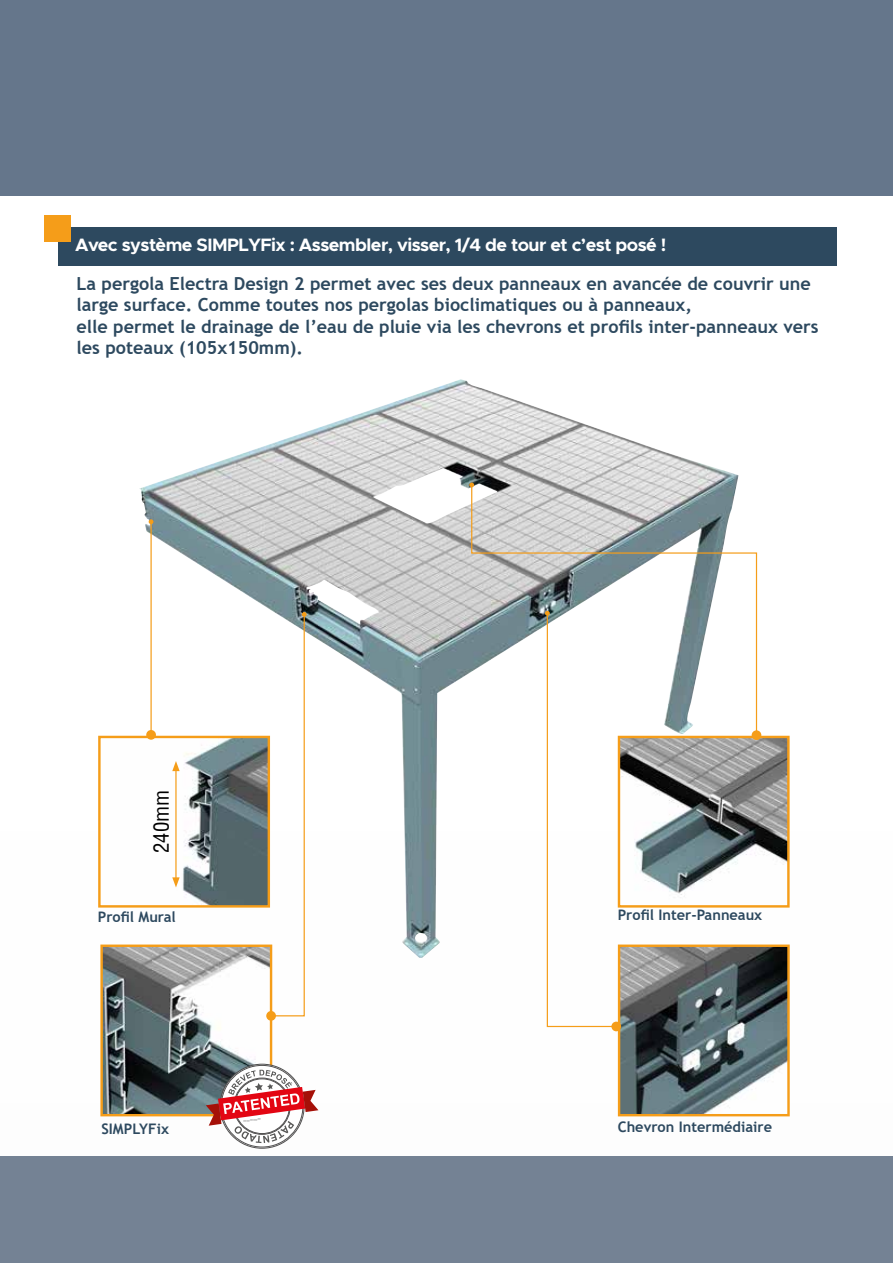
<style>
.page{position:relative;width:893px;height:1263px;background:#fff}
.page>*{position:absolute;margin:0;border:0;box-sizing:border-box;transform-origin:0 0}
.t1{font:20.55px "Switzerland Condensed";color:#000}
.t2{font:700 18px/21.6px "Trebuchet MS";color:#2d495f}
.t3{font:700 18px "Metropolis";letter-spacing:-.03em;color:#fff}
.t4{font:700 14.55px "Trebuchet MS";color:#2d495f}
.t5{font:3.9px "Arial";color:#000;scale:.87 1}
</style>
<div class="page">
<div style="left:0;top:0;width:893px;height:196px;background:#65768b"></div>
<div style="left:0;top:1157px;width:893px;height:106px;background:#748294"></div>
<img style="left:139px;top:379px;width:599px;height:579px">
<img style="left:621px;top:947px;width:166px;height:166px">
<div style="left:618px;top:944px;width:172px;height:172px;border:2px solid #f59d19"></div>
<img style="left:621px;top:739px;width:166px;height:165px">
<div style="left:618px;top:736px;width:172px;height:171px;border:2px solid #f59d19"></div>
<img style="left:103px;top:947px;width:166px;height:166px">
<div style="left:100px;top:944px;width:172px;height:172px;border:2px solid #f59d19"></div>
<img style="left:139px;top:739px;width:128px;height:165px">
<div style="left:98px;top:736px;width:172px;height:171px;border:2px solid #f59d19"></div>
<svg style="left:545px;top:736px;width:72px;height:292px"></svg>
<div style="left:611px;top:1022px;width:10px;height:9px;background:#f59d19;border-radius:50%"></div>
<svg style="left:270px;top:612px;width:37px;height:405px"></svg>
<div style="left:266px;top:1011px;width:10px;height:10px;background:#f59d19;border-radius:50%"></div>
<hr style="left:150px;top:522px;width:2px;height:213px;background:#f59d19">
<div style="left:146px;top:730px;width:10px;height:10px;background:#f59d19;border-radius:50%"></div>
<svg style="left:149px;top:519px;width:5px;height:5px"></svg>
<svg style="left:470px;top:484px;width:288px;height:252px"></svg>
<svg style="left:469px;top:482px;width:5px;height:5px"></svg>
<div style="left:752px;top:730px;width:9px;height:10px;background:#f59d19;border-radius:50%"></div>
<svg style="left:221px;top:1065px;width:83px;height:83px"></svg>
<svg style="left:206px;top:1070px;width:112px;height:73px"></svg>
<hr style="left:175px;top:769px;width:2px;height:111px;background:#f59d19">
<svg style="left:172px;top:761px;width:8px;height:10px"></svg>
<svg style="left:172px;top:877px;width:8px;height:10px"></svg>
<div style="left:58px;top:227px;width:779px;height:39px;background:#2d495f"></div>
<div style="left:45px;top:215px;width:26px;height:26px;background:#f59d19"></div>
<p class="t3" style="left:75px;top:233px;width:593px">Avec système SIMPLYFix : Assembler, visser, 1/4 de tour et c’est posé !</p>
<p class="t2" style="left:77px;top:272px;width:744px">La pergola Electra Design 2 permet avec ses deux panneaux en avancée de couvrir une large surface. Comme toutes nos pergolas bioclimatiques ou à panneaux,<br>elle permet le drainage de l’eau de pluie via les chevrons et profils inter-panneaux vers les poteaux (105x150mm).</p>
<p class="t1" style="left:149px;top:853px;width:64px;rotate:-90deg">240mm</p>
<p class="t4" style="left:98px;top:907px;width:79px">Profil Mural</p>
<p class="t4" style="left:101px;top:1119px;width:69px">SIMPLYFix</p>
<p class="t5" style="left:243px;top:1118px;width:22px;rotate:-8deg">----------------</p>
<p class="t4" style="left:618px;top:906px;width:146px">Profil Inter-Panneaux</p>
<p class="t4" style="left:618px;top:1118px;width:156px">Chevron Intermédiaire</p>
</div>
